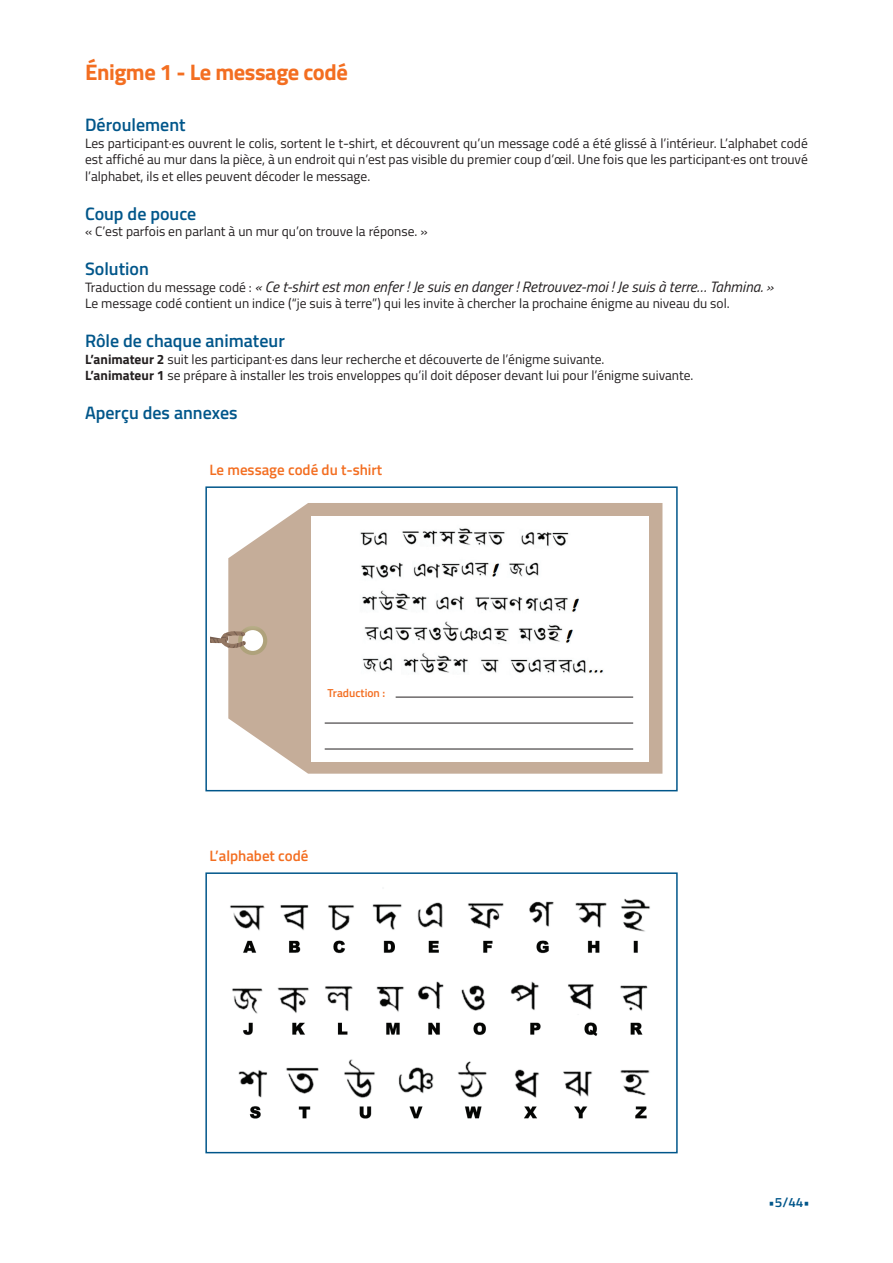
<style>
.page{position:relative;width:893px;height:1263px;background:#fff}
.page>*{position:absolute;margin:0;border:0;box-sizing:border-box;transform-origin:0 0}
.t1{font:700 22.5px "Titillium Web";letter-spacing:-.02em;color:#f36e21}
.t2{font:600 18px "Titillium Web";color:#00568a}
.t3{font:italic 15px "Titillium Web";color:#231f20}
.t4{font:600 15px "Titillium Web";color:#f36e21}
.t5{font:13.5px/16.5px "Titillium Web";color:#231f20;text-align:justify}
.t6{font:600 13.5px "Titillium Web";color:#00568a}
.t7{font:600 11.55px "Titillium Web";color:#f36e21}
.s1{font-style:normal;font-size:13.5px}
.s2{font-weight:700}
</style>
<div class="page">
<svg style="left:228px;top:503px;width:434px;height:271px;fill:#c5ad99"></svg>
<div style="left:311px;top:516px;width:338px;height:245px;background:#fff"></div>
<img style="left:360px;top:528px;width:243px;height:145px">
<hr style="left:396px;top:697px;width:237px;height:1px;background:#231f20">
<hr style="left:325px;top:723px;width:308px;height:1px;background:#231f20">
<hr style="left:325px;top:749px;width:308px;height:1px;background:#231f20">
<svg style="left:210px;top:563px;width:57px;height:101px"></svg>
<div style="left:205px;top:486px;width:473px;height:305px;border:2px solid #00568a"></div>
<div style="left:205px;top:872px;width:473px;height:281px;border:2px solid #00568a"></div>
<img style="left:230px;top:898px;width:420px;height:221px">
<h1 class="t1" style="left:85px;top:54px;width:264px">Énigme 1 - Le message codé</h1>
<h2 class="t2" style="left:85px;top:111px;width:102px">Déroulement</h2>
<p class="t5" style="left:85px;top:134px;width:724px">Les participant·es ouvrent le colis, sortent le t-shirt, et découvrent qu’un message codé a été glissé à l’intérieur. L’alphabet codé est affiché au mur dans la pièce, à un endroit qui n’est pas visible du premier coup d’œil. Une fois que les participant·es ont trouvé l’alphabet, ils et elles peuvent décoder le message.</p>
<h2 class="t2" style="left:85px;top:200px;width:113px">Coup de pouce</h2>
<p class="t5" style="left:85px;top:223px;width:344px">« C’est parfois en parlant à un mur qu’on trouve la réponse. »</p>
<h2 class="t2" style="left:85px;top:255px;width:65px">Solution</h2>
<p class="t3" style="left:85px;top:275px;width:690px"><span class="s1">Traduction du message codé :</span> « Ce t-shirt est mon enfer ! Je suis en danger ! Retrouvez-moi ! Je suis à terre… Tahmina. »</p>
<p class="t5" style="left:85px;top:295px;width:646px">Le message codé contient un indice (“je suis à terre”) qui les invite à chercher la prochaine énigme au niveau du sol.</p>
<h2 class="t2" style="left:85px;top:327px;width:201px">Rôle de chaque animateur</h2>
<p class="t5" style="left:85px;top:350px;width:610px"><span class="s2">L’animateur 2</span> suit les participant·es dans leur recherche et découverte de l’énigme suivante.<br><span class="s2">L’animateur 1</span> se prépare à installer les trois enveloppes qu’il doit déposer devant lui pour l’énigme suivante.</p>
<h2 class="t2" style="left:85px;top:399px;width:154px">Aperçu des annexes</h2>
<p class="t4" style="left:209px;top:458px;width:174px">Le message codé du t-shirt</p>
<p class="t7" style="left:328px;top:684px;width:59px">Traduction :</p>
<p class="t4" style="left:209px;top:844px;width:101px">L’alphabet codé</p>
<p class="t6" style="left:769px;top:1192px;width:43px">•5/44•</p>
</div>
